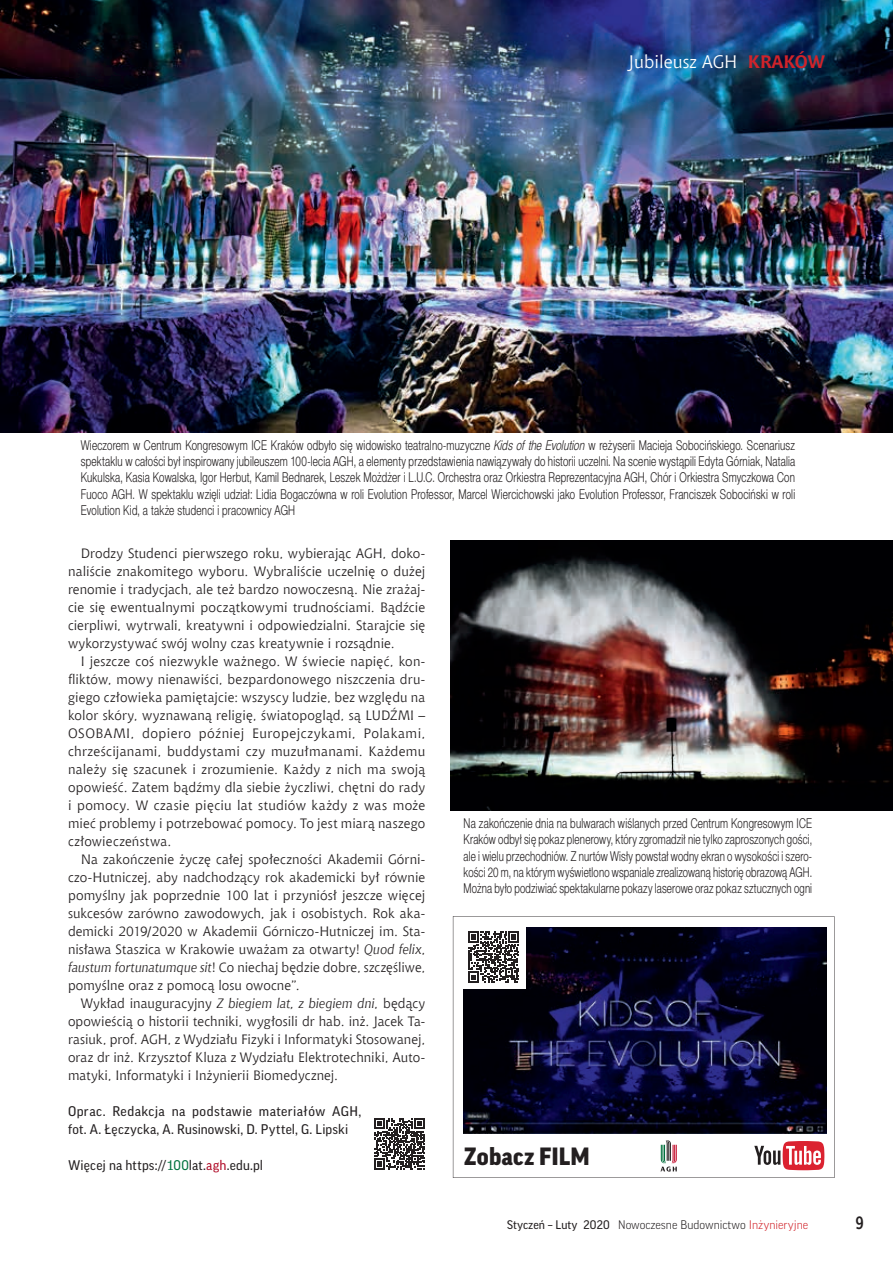
<style>
.page{position:relative;width:893px;height:1263px;background:#fff}
.page>*{position:absolute;margin:0;border:0;box-sizing:border-box;transform-origin:0 0}
.t1{font:900 24.15px "Good Pro";letter-spacing:.005em;color:#231f20}
.t2{font:18px "Chianti EU";color:#fff}
.t3{font:700 18px "Aerton Cnd EFN";color:#231f20}
.t4{font:13.5px/18px "Chianti EU";letter-spacing:.01em;color:#231f20;text-align:justify}
.t5{font:13.5px/16.2px "Switzer Cnd EFN Light";letter-spacing:.015em;color:#231f20;text-align:justify;scale:.9 1}
.t6{font:13.5px/18px "Good Pro";letter-spacing:.02em;color:#231f20}
.t7{font:300 12px "Good Pro";color:#231f20}
.s1{font-weight:700;color:#d1232a}
.s2{font-style:italic}
.s3{color:#00723e}
.s4{color:#b00a27}
.s5{font-weight:400}
.s6{color:#d1232a}
</style>
<div class="page">
<img style="left:0;top:0;width:893px;height:432px">
<svg style="left:453px;top:916px;width:382px;height:262px"></svg>
<svg style="left:754px;top:1141px;width:70px;height:29px"></svg>
<img style="left:464px;top:927px;width:362px;height:206px">
<div style="left:462px;top:925px;width:64px;height:64px;background:#fff"></div>
<svg style="left:468px;top:931px;width:51px;height:51px"></svg>
<svg style="left:660px;top:1140px;width:17px;height:31px"></svg>
<img style="left:451px;top:540px;width:442px;height:270px">
<svg style="left:374px;top:1118px;width:51px;height:51px"></svg>
<h2 class="t2" style="left:628px;top:51px;width:198px">Jubileusz AGH <span class="s1">KRAKÓW</span></h2>
<p class="t5" style="left:81px;top:437px;width:795px">Wieczorem w Centrum Kongresowym ICE Kraków odbyło się widowisko teatralno-muzyczne <span class="s2">Kids of the Evolution</span> w reżyserii Macieja Sobocińskiego. Scenariusz spektaklu w całości był inspirowany jubileuszem 100-lecia AGH, a elementy przedstawienia nawiązywały do historii uczelni. Na scenie wystąpili Edyta Górniak, Natalia Kukulska, Kasia Kowalska, Igor Herbut, Kamil Bednarek, Leszek Możdżer i L.U.C. Orchestra oraz Orkiestra Reprezentacyjna AGH, Chór i Orkiestra Smyczkowa Con Fuoco AGH. W spektaklu wzięli udział: Lidia Bogaczówna w roli Evolution Professor, Marcel Wiercichowski jako Evolution Professor, Franciszek Sobociński w roli Evolution Kid, a także studenci i pracownicy AGH</p>
<p class="t4" style="left:68px;top:544px;width:359px;text-indent:13px">Drodzy Studenci pierwszego roku, wybierając AGH, doko&shy;naliście znakomitego wyboru. Wybraliście uczelnię o dużej renomie i tradycjach, ale też bardzo nowoczesną. Nie zrażaj&shy;cie się ewentualnymi początkowymi trudnościami. Bądźcie cierpliwi, wytrwali, kreatywni i odpowiedzialni. Starajcie się wykorzystywać swój wolny czas kreatywnie i rozsądnie.</p>
<p class="t4" style="left:68px;top:652px;width:359px;text-indent:13px">I jeszcze coś niezwykle ważnego. W świecie napięć, kon&shy;fliktów, mowy nienawiści, bezpardonowego niszczenia dru&shy;giego człowieka pamiętajcie: wszyscy ludzie, bez względu na kolor skóry, wyznawaną religię, światopogląd, są LUDŹMI – OSOBAMI, dopiero później Europejczykami, Polakami, chrześcijanami, buddystami czy muzułmanami. Każdemu należy się szacunek i zrozumienie. Każdy z nich ma swoją opowieść. Zatem bądźmy dla siebie życzliwi, chętni do rady i pomocy. W czasie pięciu lat studiów każdy z was może mieć problemy i potrzebować pomocy. To jest miarą naszego człowieczeństwa.</p>
<p class="t4" style="left:68px;top:850px;width:359px;text-indent:13px">Na zakończenie życzę całej społeczności Akademii Górni&shy;czo-Hutniczej, aby nadchodzący rok akademicki był równie pomyślny jak poprzednie 100 lat i przyniósł jeszcze więcej sukcesów zarówno zawodowych, jak i osobistych. Rok aka&shy;demicki 2019/2020 w Akademii Górniczo-Hutniczej im. Sta&shy;nisława Staszica w Krakowie uważam za otwarty! <span class="s2">Quod felix</span>, <span class="s2">faustum fortunatumque sit</span>! Co niechaj będzie dobre, szczęśliwe, pomyślne oraz z pomocą losu owocne”.</p>
<p class="t4" style="left:68px;top:994px;width:359px;text-indent:13px">Wykład inauguracyjny <span class="s2">Z biegiem lat, z biegiem dni</span>, będący opowieścią o historii techniki, wygłosili dr hab. inż. Jacek Ta&shy;rasiuk, prof. AGH, z Wydziału Fizyki i Informatyki Stosowanej, oraz dr inż. Krzysztof Kluza z Wydziału Elektrotechniki, Auto&shy;matyki, Informatyki i Inżynierii Biomedycznej.</p>
<p class="t6" style="left:68px;top:1102px;width:295px">Oprac. Redakcja na podstawie materiałów AGH, fot. A. Łęczycka, A. Rusinowski, D. Pyttel, G. Lipski</p>
<p class="t6" style="left:68px;top:1156px;width:197px">Więcej na https://<span class="s3">100</span>lat.<span class="s4">agh</span>.edu.pl</p>
<p class="t5" style="left:464px;top:815px;width:389px">Na zakończenie dnia na bulwarach wiślanych przed Centrum Kongresowym ICE Kraków odbył się pokaz plenerowy, który zgromadził nie tylko zaproszonych gości, ale i wielu przechodniów. Z nurtów Wisły powstał wodny ekran o wysokości i szero&shy;kości 20 m, na którym wyświetlono wspaniale zrealizowaną historię obrazową AGH.<br>Można było podziwiać spektakularne pokazy laserowe oraz pokaz sztucznych ogni</p>
<h1 class="t1" style="left:464px;top:1143px;width:128px">Zobacz FILM</h1>
<p class="t7" style="left:507px;top:1218px;width:302px"><span class="s5">Styczeń – Luty 2020</span> Nowoczesne Budownictwo <span class="s6">Inżynieryjne</span></p>
<h2 class="t3" style="left:856px;top:1212px;width:10px">9</h2>
</div>
